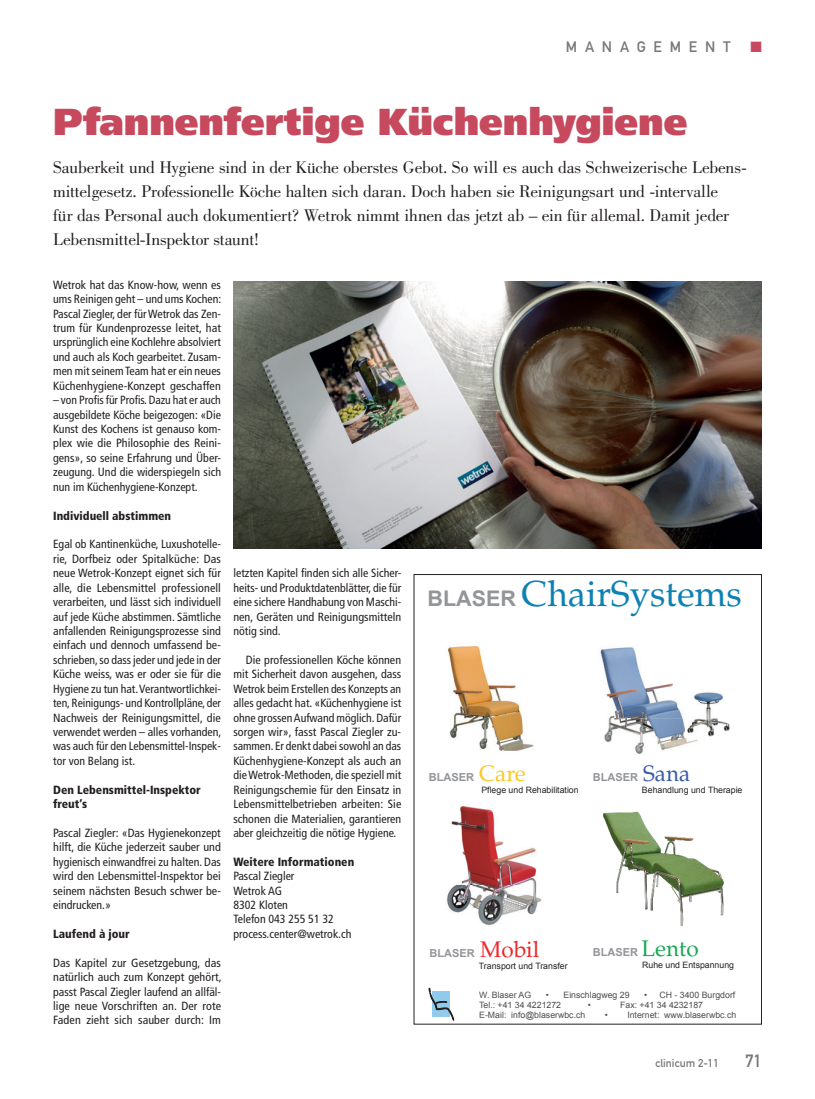
<style>
.page{position:relative;width:815px;height:1099px;background:#fff}
.page>*{position:absolute;margin:0;border:0;box-sizing:border-box;transform-origin:0 0}
.t1{font:900 37.5px "Frutiger LT Std";letter-spacing:-.005em;color:#c6495e}
.t2{font:36.12px "Palatino";color:#0e81b3}
.t3{font:22.5px "Palatino";color:#ec2a2d}
.t4{font:22.5px "Palatino";color:#18a853}
.t5{font:22.5px "Palatino";color:#fcca1f}
.t6{font:22.5px "Palatino";color:#3a5ba7}
.t7{font:17.5px/23.8px "Bodoni Std";letter-spacing:-.015em;color:#231f20}
.t8{font:17.5px "DIN Mittelschrift Std";color:#76787b}
.t9{font:15px "DIN Mittelschrift Std";letter-spacing:.52em;color:#76787b}
.t10{font:15px "Zapf Dingbats ITC";color:#c6495e}
.t11{font:condensed 11.88px/14.4px "Frutiger LT Std";color:#231f20;text-align:justify}
.t12{font:900 condensed 11.88px/14.4px "Frutiger LT Std";color:#231f20}
.t13{font:11.25px "DIN Mittelschrift Std";color:#76787b}
.t14{font:700 11px "Arial";color:#939598}
.t15{font:8.75px "Arial";color:#4b4c4d}
.t16{font:8.75px "Arial";color:#231f20}
.s1{font-family:"Arial";font-weight:700;font-size:21.5px;color:#939598}
</style>
<div class="page">
<img style="left:233px;top:281px;width:529px;height:267px">
<svg style="left:429px;top:988px;width:25px;height:32px"></svg>
<img style="left:602px;top:811px;width:122px;height:115px">
<div style="left:414px;top:574px;width:348px;height:450px;border:1px solid #231f20"></div>
<img style="left:448px;top:646px;width:86px;height:105px">
<img style="left:446px;top:805px;width:96px;height:121px">
<img style="left:699px;top:692px;width:31px;height:44px">
<img style="left:600px;top:647px;width:99px;height:107px">
<p class="t9" style="left:566px;top:38px;width:166px">MANAGEMENT</p>
<p class="t10" style="left:750px;top:40px;width:13px">■</p>
<h1 class="t1" style="left:53px;top:99px;width:636px">Pfannenfertige Küchenhygiene</h1>
<p class="t7" style="left:53px;top:156px;width:695px">Sauberkeit und Hygiene sind in der Küche oberstes Gebot. So will es auch das Schweizerische Lebens&shy;mittelgesetz. Professionelle Köche halten sich daran. Doch haben sie Reinigungsart und -intervalle<br>für das Personal auch dokumentiert? Wetrok nimmt ihnen das jetzt ab – ein für allemal. Damit jeder Lebensmittel-Inspektor staunt!</p>
<p class="t11" style="left:53px;top:277px;width:170px">Wetrok hat das Know-how, wenn es ums Reinigen geht – und ums Kochen:<br>Pascal Ziegler, der für Wetrok das Zen&shy;trum für Kundenprozesse leitet, hat ursprünglich eine Kochlehre absolviert und auch als Koch gearbeitet. Zusam&shy;men mit seinem Team hat er ein neues Küchenhygiene-Konzept geschaffen</p>
<p class="t11" style="left:53px;top:393px;width:169px">– von Profis für Profis. Dazu hat er auch ausgebildete Köche beigezogen: «Die Kunst des Kochens ist genauso kom&shy;plex wie die Philosophie des Reini&shy;gens», so seine Erfahrung und Über&shy;zeugung. Und die widerspiegeln sich nun im Küchenhygiene-Konzept.</p>
<p class="t12" style="left:53px;top:508px;width:120px">Individuell abstimmen</p>
<p class="t11" style="left:53px;top:537px;width:170px">Egal ob Kantinenküche, Luxushotelle&shy;rie, Dorfbeiz oder Spitalküche: Das neue Wetrok-Konzept eignet sich für alle, die Lebensmittel professionell verarbeiten, und lässt sich individuell auf jede Küche abstimmen. Sämtliche anfallenden Reinigungsprozesse sind einfach und dennoch umfassend be&shy;schrieben, so dass jeder und jede in der Küche weiss, was er oder sie für die Hygiene zu tun hat. Verantwortlichkei&shy;ten, Reinigungs- und Kontrollpläne, der Nachweis der Reinigungsmittel, die verwendet werden – alles vorhanden, was auch für den Lebensmittel-Inspek&shy;tor von Belang ist.</p>
<p class="t12" style="left:53px;top:782px;width:149px">Den Lebensmittel-Inspektor freut’s</p>
<p class="t11" style="left:53px;top:825px;width:169px">Pascal Ziegler: «Das Hygienekonzept hilft, die Küche jederzeit sauber und hygienisch einwandfrei zu halten. Das wird den Lebensmittel-Inspektor bei seinem nächsten Besuch schwer be&shy;eindrucken.»</p>
<p class="t12" style="left:53px;top:926px;width:78px">Laufend à jour</p>
<p class="t11" style="left:53px;top:955px;width:170px">Das Kapitel zur Gesetzgebung, das natürlich auch zum Konzept gehört, passt Pascal Ziegler laufend an allfäl&shy;lige neue Vorschriften an. Der rote Faden zieht sich sauber durch: Im</p>
<p class="t11" style="left:233px;top:566px;width:169px">letzten Kapitel finden sich alle Sicher&shy;heits- und Produktdatenblätter, die für eine sichere Handhabung von Maschi&shy;nen, Geräten und Reinigungsmitteln nötig sind.</p>
<p class="t11" style="left:233px;top:652px;width:170px;text-indent:12px">Die professionellen Köche können mit Sicherheit davon ausgehen, dass Wetrok beim Erstellen des Konzepts an alles gedacht hat. «Küchenhygiene ist ohne grossen Aufwand möglich. Dafür sorgen wir», fasst Pascal Ziegler zu&shy;sammen. Er denkt dabei sowohl an das Küchenhygiene-Konzept als auch an die Wetrok-Methoden, die speziell mit Reinigungschemie für den Einsatz in Lebensmittelbetrieben arbeiten: Sie schonen die Materialien, garantieren aber gleichzeitig die nötige Hygiene.</p>
<p class="t12" style="left:233px;top:854px;width:122px">Weitere Informationen</p>
<p class="t11" style="left:233px;top:869px;width:120px;text-align:left">Pascal Ziegler<br>Wetrok AG<br>8302 Kloten<br>Telefon 043 255 51 32 process.center@wetrok.ch</p>
<h2 class="t2" style="left:428px;top:572px;width:316px"><span class="s1">BLASER</span> ChairSystems</h2>
<h3 class="t5" style="left:479px;top:760px;width:48px">Care</h3>
<p class="t14" style="left:593px;top:771px;width:47px">BLASER</p>
<h3 class="t6" style="left:643px;top:760px;width:49px">Sana</h3>
<p class="t14" style="left:429px;top:771px;width:47px">BLASER</p>
<p class="t16" style="left:481px;top:785px;width:99px">Pflege und Rehabilitation</p>
<p class="t16" style="left:642px;top:785px;width:102px">Behandlung und Therapie</p>
<h3 class="t3" style="left:480px;top:935px;width:61px">Mobil</h3>
<p class="t14" style="left:593px;top:946px;width:47px">BLASER</p>
<h3 class="t4" style="left:642px;top:935px;width:59px">Lento</h3>
<p class="t14" style="left:430px;top:946px;width:47px">BLASER</p>
<p class="t16" style="left:479px;top:960px;width:90px">Transport und Transfer</p>
<p class="t16" style="left:642px;top:960px;width:93px">Ruhe und Entspannung</p>
<p class="t15" style="left:479px;top:990px;width:54px">W. Blaser AG</p>
<p class="t15" style="left:546px;top:990px;width:85px">• Einschlagweg 29</p>
<p class="t15" style="left:644px;top:990px;width:93px">• CH - 3400 Burgdorf</p>
<p class="t15" style="left:479px;top:999px;width:83px">Tel.: +41 34 4221272</p>
<p class="t15" style="left:588px;top:999px;width:5px">•</p>
<p class="t15" style="left:620px;top:999px;width:84px">Fax: +41 34 4232187</p>
<p class="t15" style="left:479px;top:1009px;width:108px">E-Mail: info@blaserwbc.ch</p>
<p class="t15" style="left:605px;top:1009px;width:133px">• Internet: www.blaserwbc.ch</p>
<p class="t13" style="left:655px;top:1056px;width:65px">clinicum 2-11</p>
<h3 class="t8" style="left:745px;top:1050px;width:18px">71</h3>
</div>
